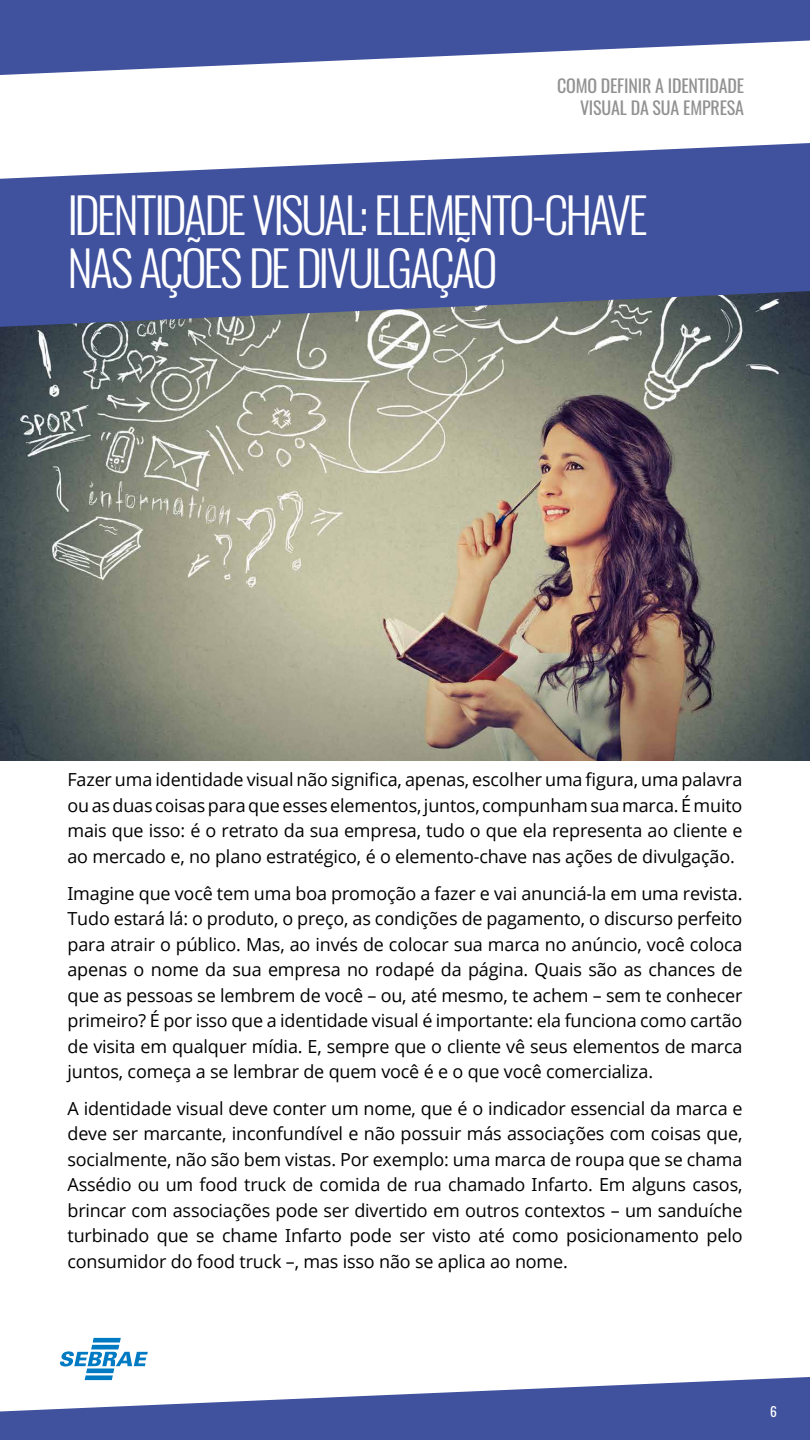
<style>
.page{position:relative;width:810px;height:1440px;background:#fff}
.page>*{position:absolute;margin:0;border:0;box-sizing:border-box;transform-origin:0 0}
.t1{font:300 48.75px/52.5px "Oswald";letter-spacing:-.055em;color:#fff}
.t2{font:18px/25.5px "Open Sans";letter-spacing:-.01em;color:#000;text-align:justify}
.t3{font:18px/22.5px "Oswald";letter-spacing:-.01em;color:#919191;text-align:right}
.t4{font:13.5px "Oswald";color:#fff}
</style>
<div class="page">
<img style="left:0;top:327px;width:810px;height:433px">
<svg style="left:0;top:0;width:810px;height:75px;fill:#40519e"></svg>
<svg style="left:0;top:1377px;width:810px;height:63px;fill:#40519e"></svg>
<svg style="left:60px;top:1338px;width:88px;height:42px"></svg>
<svg style="left:0;top:143px;width:810px;height:184px;background:#5765a2"></svg>
<p class="t3" style="left:557px;top:72px;width:188px">COMO DEFINIR A IDENTIDADE<br>VISUAL DA SUA EMPRESA</p>
<h1 class="t1" style="left:68px;top:183px;width:582px">IDENTIDADE VISUAL: ELEMENTO-CHAVE<br>NAS AÇÕES DE DIVULGAÇÃO</h1>
<p class="t2" style="left:68px;top:767px;width:677px">Fazer uma identidade visual não significa, apenas, escolher uma figura, uma palavra ou as duas coisas para que esses elementos, juntos, compunham sua marca. É muito mais que isso: é o retrato da sua empresa, tudo o que ela representa ao cliente e ao mercado e, no plano estratégico, é o elemento-chave nas ações de divulgação.</p>
<p class="t2" style="left:68px;top:880px;width:677px">Imagine que você tem uma boa promoção a fazer e vai anunciá-la em uma revista.<br>Tudo estará lá: o produto, o preço, as condições de pagamento, o discurso perfeito para atrair o público. Mas, ao invés de colocar sua marca no anúncio, você coloca apenas o nome da sua empresa no rodapé da página. Quais são as chances de que as pessoas se lembrem de você – ou, até mesmo, te achem – sem te conhecer primeiro? É por isso que a identidade visual é importante: ela funciona como cartão de visita em qualquer mídia. E, sempre que o cliente vê seus elementos de marca juntos, começa a se lembrar de quem você é e o que você comercializa.</p>
<p class="t2" style="left:68px;top:1095px;width:677px">A identidade visual deve conter um nome, que é o indicador essencial da marca e deve ser marcante, inconfundível e não possuir más associações com coisas que, socialmente, não são bem vistas. Por exemplo: uma marca de roupa que se chama Assédio ou um food truck de comida de rua chamado Infarto. Em alguns casos, brincar com associações pode ser divertido em outros contextos – um sanduíche turbinado que se chame Infarto pode ser visto até como posicionamento pelo consumidor do food truck –, mas isso não se aplica ao nome.</p>
<p class="t4" style="left:770px;top:1399px;width:8px">6</p>
</div>
